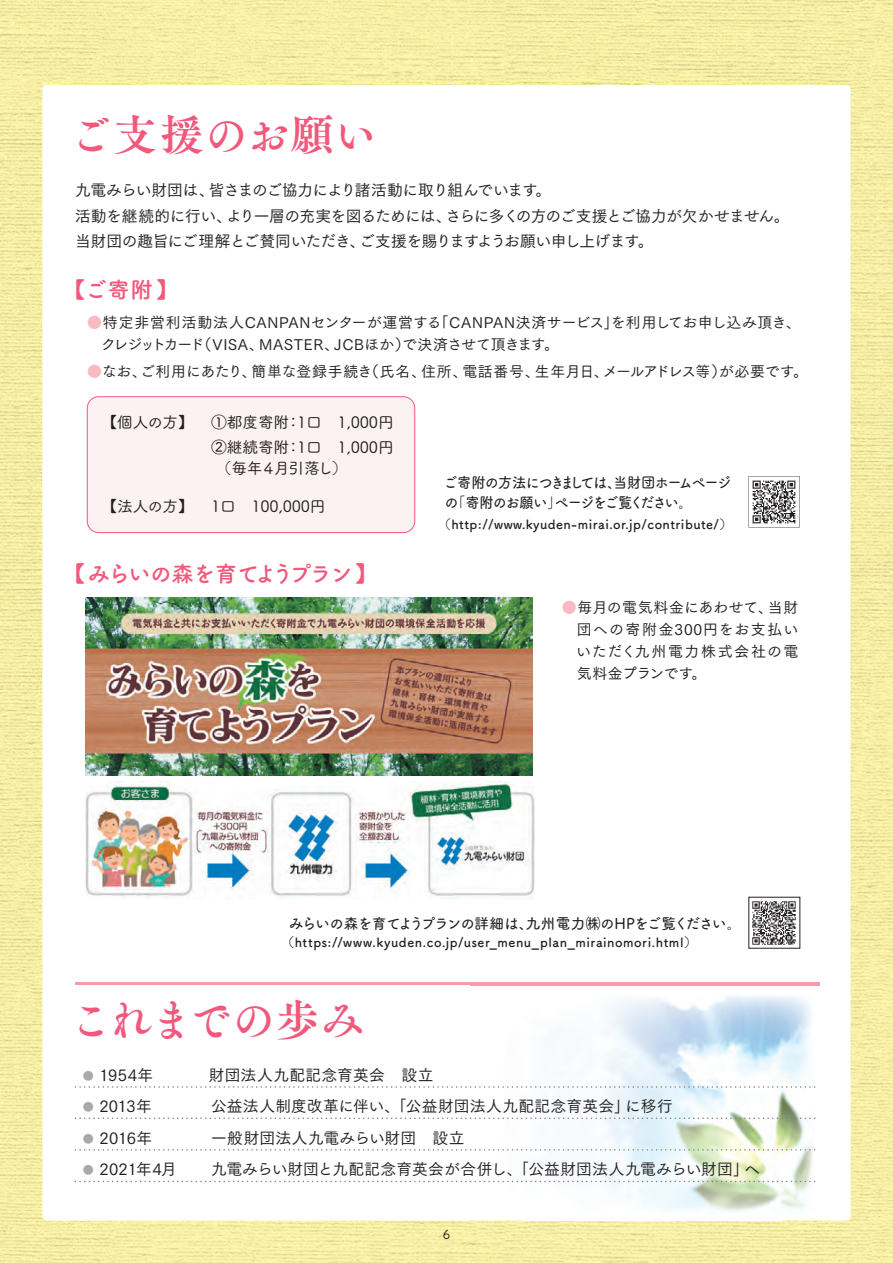
<style>
.page{position:relative;width:893px;height:1263px;background:#fff}
.page>*{position:absolute;margin:0;border:0;box-sizing:border-box;transform-origin:0 0}
.t1{font:43.5px "Tsuku A Old Min Pr 6 B 90 msp RKSJ H";letter-spacing:.02em;color:#f0597c}
.t2{font:43.5px "Tsuku A Old Min Pr 6 B 90 msp RKSJ H";letter-spacing:-.035em;color:#f0597c}
.t3{font:22.5px "Tsuku A Rd Gothic Std B 90 msp RKSJ H";letter-spacing:-.08em;color:#f0597c}
.t4{font:15.75px/25.5px "Tsuku Go Pro M 90 msp RKSJ H";letter-spacing:-.04em;color:#231f20}
.t5{font:15.75px/25.5px "Tsuku A Rd Gothic Std M 90 msp RKSJ H";letter-spacing:-.01em;color:#231f20}
.t6{font:15.75px "Tsuku Go Pro M 90 msp RKSJ H";letter-spacing:.005em;color:#231f20}
.t7{font:15.75px "Tsuku Go Pro M 90 msp RKSJ H";letter-spacing:.015em;color:#231f20}
.t8{font:15.75px "Tsuku Go Pro M 90 msp RKSJ H";letter-spacing:.01em;color:#231f20}
.t9{font:15.75px "Tsuku Go Pro M 90 msp RKSJ H";letter-spacing:-.015em;color:#231f20}
.t10{font:15.75px "Tsuku A Rd Gothic Std M 90 msp RKSJ H";letter-spacing:-.1em;color:#231f20}
.t11{font:14.85px/22.4px "Tsuku Go Pro M 90 msp RKSJ H";letter-spacing:.05em;color:#231f20}
.t12{font:14.85px "Tsuku Go Pro M 90 msp RKSJ H";letter-spacing:.01em;color:#231f20}
.t13{font:14.85px/20.2px "Tsuku A Rd Gothic Std D 90 msp RKSJ H";letter-spacing:-.08em;color:#231f20;scale:.96 1}
.t14{font:14.85px "Tsuku A Rd Gothic Std D 90 msp RKSJ H";letter-spacing:-.08em;color:#231f20}
.t15{font:12.75px "Tsuku A Rd Gothic Std B 90 msp RKSJ H";letter-spacing:.04em;color:#231f20}
.t16{font:12.75px "Tsuku A Rd Gothic Std M 90 msp RKSJ H";color:#231f20}
.t17{font:10.95px "Tsuku Go Pro M 90 msp RKSJ H";color:#a8a9ad}
.s1{color:#f8bbc0}
</style>
<div class="page">
<img style="left:0;top:0;width:893px;height:94px">
<img style="left:0;top:94px;width:53px;height:1169px">
<img style="left:850px;top:94px;width:43px;height:966px">
<img style="left:799px;top:1060px;width:94px;height:203px">
<img style="left:53px;top:1220px;width:426px;height:43px">
<img style="left:479px;top:1236px;width:320px;height:27px">
<div style="left:43px;top:85px;width:807px;height:1135px;background:#fff;border-radius:4px"></div>
<img style="left:752px;top:901px;width:44px;height:44px">
<img style="left:471px;top:1220px;width:363px;height:16px">
<img style="left:493px;top:994px;width:320px;height:217px">
<div style="left:87px;top:397px;width:328px;height:136px;background:#fdf2f3;border-radius:11px"></div>
<div style="left:87px;top:396px;width:328px;height:137px;border:1px solid #f0597c;border-radius:11px"></div>
<hr style="left:75px;top:982px;width:396px;height:3px;background:#f69ca8">
<svg style="left:75px;top:1086px;width:741px;height:2px"></svg>
<svg style="left:75px;top:1117px;width:741px;height:2px"></svg>
<svg style="left:75px;top:1149px;width:741px;height:1px"></svg>
<svg style="left:75px;top:1181px;width:741px;height:1px"></svg>
<img style="left:749px;top:476px;width:51px;height:51px">
<img style="left:86px;top:598px;width:446px;height:177px">
<img style="left:85px;top:782px;width:450px;height:117px">
<h1 class="t1" style="left:69px;top:118px;width:309px">ご支援のお願い</h1>
<p class="t4" style="left:75px;top:179px;width:716px">九電みらい財団は、皆さまのご協力により諸活動に取り組んでいます。<br>活動を継続的に行い、より一層の充実を図るためには、さらに多くの方のご支援とご協力が欠かせません。当財団の趣旨にご理解とご賛同いただき、ご支援を賜りますようお願い申し上げます。</p>
<h2 class="t3" style="left:63px;top:281px;width:117px">【ご寄附】</h2>
<p class="t11" style="left:101px;top:313px;width:701px;text-indent:-14px"><span class="s1">●</span>特定非営利活動法人CANPANセンターが運営する「CANPAN決済サービス」を利用してお申し込み頂き、クレジットカード（VISA、MASTER、JCBほか）で決済させて頂きます。</p>
<p class="t12" style="left:87px;top:366px;width:722px"><span class="s1">●</span>なお、ご利用にあたり、簡単な登録手続き（氏名、住所、電話番号、生年月日、メールアドレス等）が必要です。</p>
<p class="t5" style="left:102px;top:411px;width:94px">【個人の方】</p>
<p class="t5" style="left:211px;top:411px;width:184px">①都度寄附：1口　1,000円<br>②継続寄附：1口　1,000円</p>
<p class="t10" style="left:216px;top:462px;width:134px">（毎年４月引落し）</p>
<p class="t5" style="left:102px;top:495px;width:226px">【法人の方】 1口　100,000円</p>
<h2 class="t3" style="left:63px;top:565px;width:317px">【みらいの森を育てようプラン】</h2>
<p class="t13" style="left:443px;top:474px;width:301px">ご寄附の方法につきましては、当財団ホームページの「寄附のお願い」ページをご覧ください。</p>
<p class="t15" style="left:438px;top:519px;width:296px">（http://www.kyuden-mirai.or.jp/contribute/）</p>
<p class="t11" style="left:576px;top:598px;width:224px;text-align:justify;text-indent:-14px"><span class="s1">●</span>毎月の電気料金にあわせて、当財団への寄附金300円をお支払いいただく九州電力株式会社の電気料金プランです。</p>
<p class="t14" style="left:289px;top:917px;width:454px">みらいの森を育てようプランの詳細は、九州電力㈱のHPをご覧ください。</p>
<p class="t15" style="left:282px;top:938px;width:417px">（https://www.kyuden.co.jp/user_menu_plan_mirainomori.html）</p>
<h1 class="t2" style="left:69px;top:1003px;width:296px">これまでの歩み</h1>
<p class="t9" style="left:99px;top:1069px;width:55px">1954年</p>
<p class="t7" style="left:209px;top:1069px;width:226px">財団法人九配記念育英会　設立</p>
<p class="t9" style="left:99px;top:1100px;width:54px">2013年</p>
<p class="t8" style="left:211px;top:1100px;width:463px">公益法人制度改革に伴い、「公益財団法人九配記念育英会」に移行</p>
<p class="t9" style="left:99px;top:1132px;width:54px">2016年</p>
<p class="t7" style="left:211px;top:1132px;width:255px">一般財団法人九電みらい財団　設立</p>
<p class="t6" style="left:99px;top:1163px;width:79px">2021年4月</p>
<p class="t6" style="left:211px;top:1163px;width:550px">九電みらい財団と九配記念育英会が合併し、「公益財団法人九電みらい財団」へ</p>
<p class="t17" style="left:83px;top:1072px;width:13px">●</p>
<p class="t17" style="left:83px;top:1103px;width:13px">●</p>
<p class="t17" style="left:83px;top:1135px;width:13px">●</p>
<p class="t17" style="left:83px;top:1166px;width:13px">●</p>
<p class="t16" style="left:443px;top:1229px;width:9px">6</p>
</div>
